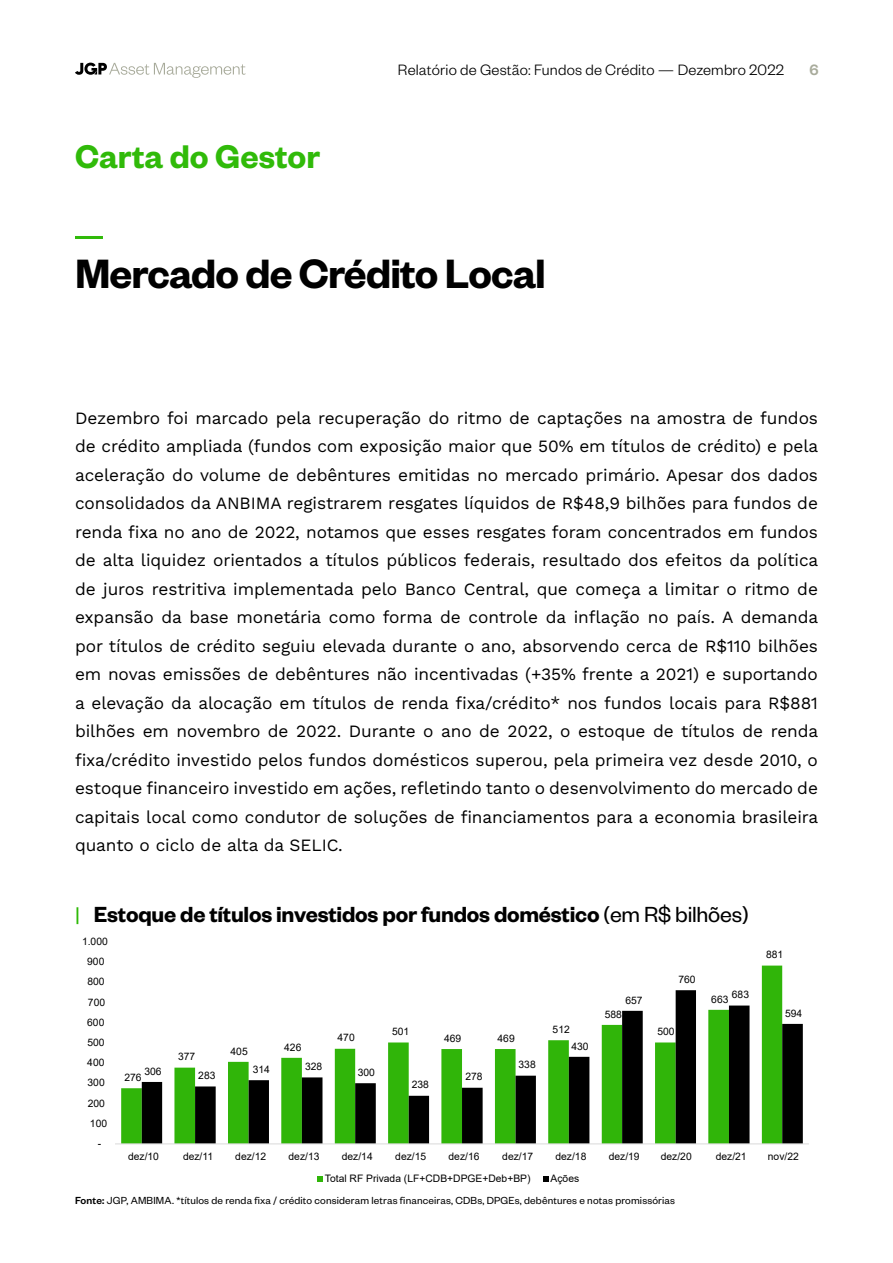
<style>
.page{position:relative;width:893px;height:1263px;background:#fff}
.page>*{position:absolute;margin:0;border:0;box-sizing:border-box;transform-origin:0 0}
.t1{font:600 45px "Founders Grotesk";letter-spacing:-.02em;color:#000}
.t2{font:600 36px "Founders Grotesk";color:#30ba09}
.t3{font:600 24px "Founders Grotesk";letter-spacing:-.01em;color:#000}
.t4{font:17.25px/28.5px "Work Sans";letter-spacing:-.005em;color:#000;text-align:justify}
.t5{font:300 16.5px "Founders Grotesk";letter-spacing:.01em;color:#000}
.t6{font:500 16.5px "Founders Grotesk";color:#a8ab9b}
.t7{font:11.25px "Founders Grotesk";letter-spacing:.015em;color:#000}
.t8{font:10.35px "Arial";color:#000}
.s1{font-weight:400}
.s2{font-weight:500}
</style>
<div class="page">
<svg style="left:75px;top:63px;width:171px;height:15px"></svg>
<hr style="left:75px;top:236px;width:28px;height:3px;background:#30ba09">
<svg style="left:76px;top:907px;width:2px;height:17px"></svg>
<svg style="left:121px;top:965px;width:661px;height:178px"></svg>
<svg style="left:142px;top:990px;width:661px;height:153px"></svg>
<hr style="left:115px;top:1143px;width:694px;height:1px;background:#d9d9d9">
<svg style="left:318px;top:1176px;width:5px;height:5px"></svg>
<svg style="left:543px;top:1176px;width:5px;height:5px"></svg>
<h2 class="t2" style="left:75px;top:134px;width:247px">Carta do Gestor</h2>
<p class="t5" style="left:398px;top:60px;width:388px">Relatório de Gestão: Fundos de Crédito — Dezembro 2022</p>
<p class="t6" style="left:809px;top:60px;width:11px">6</p>
<h1 class="t1" style="left:75px;top:245px;width:472px">Mercado de Crédito Local</h1>
<p class="t4" style="left:75px;top:403px;width:745px">Dezembro foi marcado pela recuperação do ritmo de captações na amostra de fundos de crédito ampliada (fundos com exposição maior que 50% em títulos de crédito) e pela aceleração do volume de debêntures emitidas no mercado primário. Apesar dos dados consolidados da ANBIMA registrarem resgates líquidos de R$48,9 bilhões para fundos de renda fixa no ano de 2022, notamos que esses resgates foram concentrados em fundos de alta liquidez orientados a títulos públicos federais, resultado dos efeitos da política de juros restritiva implementada pelo Banco Central, que começa a limitar o ritmo de expansão da base monetária como forma de controle da inflação no país. A demanda por títulos de crédito seguiu elevada durante o ano, absorvendo cerca de R$110 bilhões em novas emissões de debêntures não incentivadas (+35% frente a 2021) e suportando a elevação da alocação em títulos de renda fixa/crédito* nos fundos locais para R$881 bilhões em novembro de 2022. Durante o ano de 2022, o estoque de títulos de renda fixa/crédito investido pelos fundos domésticos superou, pela primeira vez desde 2010, o estoque financeiro investido em ações, refletindo tanto o desenvolvimento do mercado de capitais local como condutor de soluções de financiamentos para a economia brasileira quanto o ciclo de alta da SELIC.</p>
<h3 class="t3" style="left:94px;top:899px;width:656px">Estoque de títulos investidos por fundos doméstico <span class="s1">(em R$ bilhões)</span></h3>
<p class="t8" style="left:82px;top:934px;width:27px">1.000</p>
<p class="t8" style="left:87px;top:954px;width:19px">900</p>
<p class="t8" style="left:87px;top:975px;width:19px">800</p>
<p class="t8" style="left:88px;top:995px;width:19px">700</p>
<p class="t8" style="left:87px;top:1015px;width:19px">600</p>
<p class="t8" style="left:87px;top:1035px;width:19px">500</p>
<p class="t8" style="left:87px;top:1055px;width:19px">400</p>
<p class="t8" style="left:88px;top:1076px;width:19px">300</p>
<p class="t8" style="left:88px;top:1096px;width:19px">200</p>
<p class="t8" style="left:90px;top:1116px;width:19px">100</p>
<p class="t8" style="left:98px;top:1136px;width:5px">-</p>
<p class="t8" style="left:144px;top:1064px;width:19px">306</p>
<p class="t8" style="left:124px;top:1070px;width:19px">276</p>
<p class="t8" style="left:178px;top:1049px;width:19px">377</p>
<p class="t8" style="left:198px;top:1068px;width:19px">283</p>
<p class="t8" style="left:231px;top:1044px;width:19px">405</p>
<p class="t8" style="left:284px;top:1040px;width:19px">426</p>
<p class="t8" style="left:253px;top:1062px;width:19px">314</p>
<p class="t8" style="left:305px;top:1059px;width:19px">328</p>
<p class="t8" style="left:338px;top:1031px;width:19px">470</p>
<p class="t8" style="left:358px;top:1065px;width:19px">300</p>
<p class="t8" style="left:392px;top:1024px;width:19px">501</p>
<p class="t8" style="left:412px;top:1078px;width:19px">238</p>
<p class="t8" style="left:444px;top:1031px;width:19px">469</p>
<p class="t8" style="left:498px;top:1031px;width:19px">469</p>
<p class="t8" style="left:465px;top:1070px;width:19px">278</p>
<p class="t8" style="left:518px;top:1057px;width:19px">338</p>
<p class="t8" style="left:553px;top:1022px;width:19px">512</p>
<p class="t8" style="left:571px;top:1039px;width:19px">430</p>
<p class="t8" style="left:625px;top:993px;width:19px">657</p>
<p class="t8" style="left:605px;top:1007px;width:19px">588</p>
<p class="t8" style="left:678px;top:972px;width:19px">760</p>
<p class="t8" style="left:657px;top:1025px;width:19px">500</p>
<p class="t8" style="left:732px;top:987px;width:19px">683</p>
<p class="t8" style="left:711px;top:992px;width:19px">663</p>
<p class="t8" style="left:766px;top:947px;width:19px">881</p>
<p class="t8" style="left:785px;top:1006px;width:19px">594</p>
<p class="t8" style="left:128px;top:1149px;width:32px">dez/10</p>
<p class="t8" style="left:183px;top:1149px;width:32px">dez/11</p>
<p class="t8" style="left:235px;top:1149px;width:32px">dez/12</p>
<p class="t8" style="left:289px;top:1149px;width:32px">dez/13</p>
<p class="t8" style="left:342px;top:1149px;width:32px">dez/14</p>
<p class="t8" style="left:395px;top:1149px;width:32px">dez/15</p>
<p class="t8" style="left:449px;top:1149px;width:32px">dez/16</p>
<p class="t8" style="left:502px;top:1149px;width:32px">dez/17</p>
<p class="t8" style="left:555px;top:1149px;width:32px">dez/18</p>
<p class="t8" style="left:609px;top:1149px;width:32px">dez/19</p>
<p class="t8" style="left:661px;top:1149px;width:32px">dez/20</p>
<p class="t8" style="left:716px;top:1149px;width:32px">dez/21</p>
<p class="t8" style="left:768px;top:1149px;width:32px">nov/22</p>
<p class="t8" style="left:325px;top:1171px;width:207px">Total RF Privada (LF+CDB+DPGE+Deb+BP)</p>
<p class="t8" style="left:551px;top:1171px;width:30px">Ações</p>
<p class="t7" style="left:75px;top:1194px;width:602px"><span class="s2">Fonte:</span> JGP, AMBIMA. *títulos de renda fixa / crédito consideram letras financeiras, CDBs, DPGEs, debêntures e notas promissórias</p>
</div>
